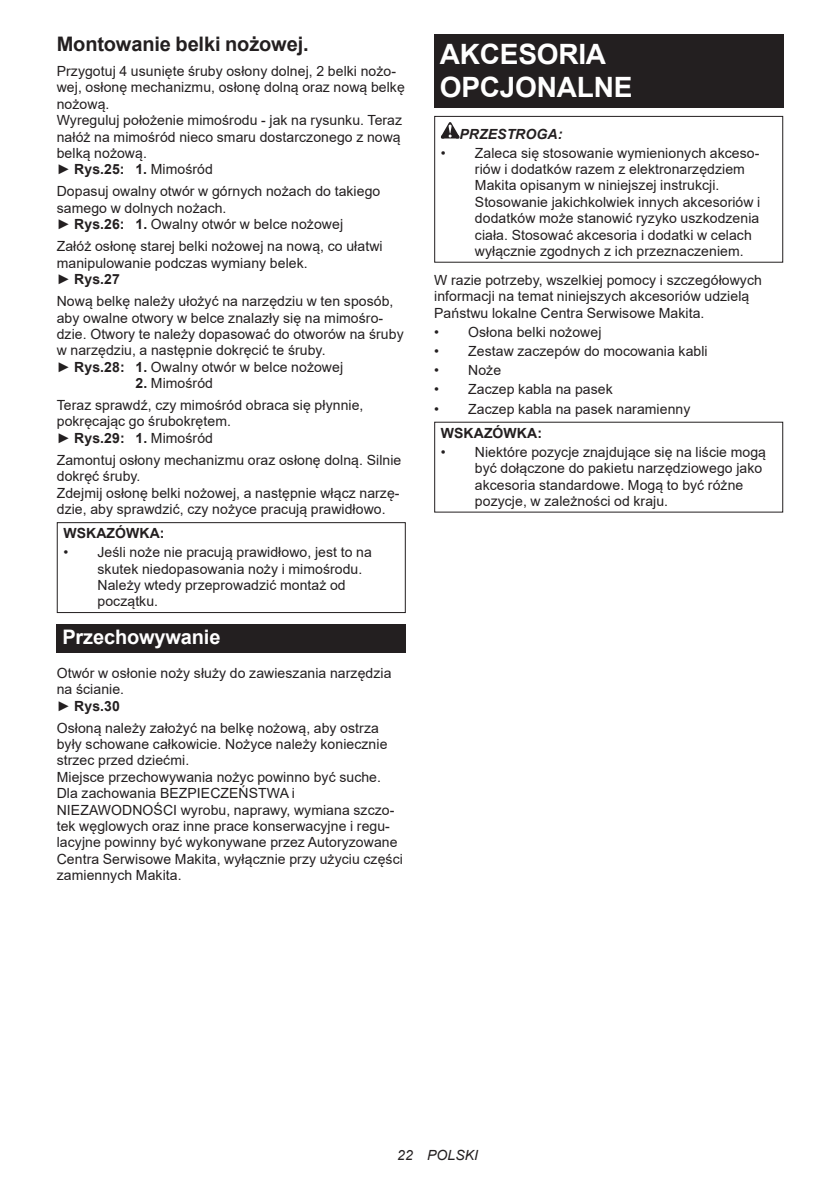
<style>
.page{position:relative;width:840px;height:1191px;background:#fff}
.page>*{position:absolute;margin:0;border:0;box-sizing:border-box;transform-origin:0 0}
.t1{font:700 28px/32.8px "Arial";letter-spacing:-.01em;color:#fff}
.t2{font:700 20px "Arial";letter-spacing:-.01em;color:#231f20}
.t3{font:700 20px "Arial";letter-spacing:-.01em;color:#fff}
.t4{font:14px/16.4px "Arial";letter-spacing:.005em;color:#231f20}
.t5{font:700 14px "Arial";letter-spacing:.005em;color:#231f20}
.t6{font:italic 700 14px "Arial";letter-spacing:.005em;color:#231f20}
.t7{font:italic 14px "Arial";letter-spacing:.005em;color:#231f20}
.s1{font-weight:700}
</style>
<div class="page">
<div style="left:57px;top:522px;width:348px;height:91px;border:1px solid #231f20"></div>
<div style="left:57px;top:624px;width:348px;height:29px;background:#231f20"></div>
<div style="left:434px;top:34px;width:348px;height:74px;background:#231f20"></div>
<svg style="left:440px;top:122px;width:19px;height:16px"></svg>
<div style="left:434px;top:116px;width:348px;height:147px;border:1px solid #231f20"></div>
<h2 class="t2" style="left:57px;top:30px;width:253px">Montowanie belki nożowej.</h2>
<p class="t4" style="left:57px;top:63px;width:349px">Przygotuj 4 usunięte śruby osłony dolnej, 2 belki nożo&shy;wej, osłonę mechanizmu, osłonę dolną oraz nową belkę nożową.<br>Wyreguluj położenie mimośrodu - jak na rysunku. Teraz nałóż na mimośród nieco smaru dostarczonego z nową belką nożową.<br>► <span class="s1">Rys.25: 1.</span> Mimośród</p>
<p class="t4" style="left:57px;top:183px;width:325px">Dopasuj owalny otwór w górnych nożach do takiego samego w dolnych nożach.<br>► <span class="s1">Rys.26: 1.</span> Owalny otwór w belce nożowej</p>
<p class="t4" style="left:57px;top:238px;width:327px">Załóż osłonę starej belki nożowej na nową, co ułatwi manipulowanie podczas wymiany belek.<br>► <span class="s1">Rys.27</span></p>
<p class="t4" style="left:57px;top:293px;width:348px">Nową belkę należy ułożyć na narzędziu w ten sposób, aby owalne otwory w belce znalazły się na mimośro&shy;dzie. Otwory te należy dopasować do otworów na śruby w narzędziu, a następnie dokręcić te śruby.<br>► <span class="s1">Rys.28: 1.</span> Owalny otwór w belce nożowej</p>
<p class="t4" style="left:57px;top:372px;width:308px;line-height:22px;text-indent:79px"><span class="s1">2.</span> Mimośród<br>Teraz sprawdź, czy mimośród obraca się płynnie,</p>
<p class="t4" style="left:57px;top:413px;width:176px">pokręcając go śrubokrętem. ► <span class="s1">Rys.29: 1.</span> Mimośród</p>
<p class="t4" style="left:57px;top:452px;width:346px">Zamontuj osłony mechanizmu oraz osłonę dolną. Silnie dokręć śruby.<br>Zdejmij osłonę belki nożowej, a następnie włącz narzę&shy;dzie, aby sprawdzić, czy nożyce pracują prawidłowo.</p>
<p class="t5" style="left:63px;top:523px;width:103px">WSKAZÓWKA:</p>
<p class="t4" style="left:97px;top:544px;width:275px;text-indent:-34px">• Jeśli noże nie pracują prawidłowo, jest to na skutek niedopasowania noży i mimośrodu.<br>Należy wtedy przeprowadzić montaż od początku.</p>
<h2 class="t3" style="left:62px;top:623px;width:159px">Przechowywanie</h2>
<p class="t4" style="left:57px;top:664px;width:336px">Otwór w osłonie noży służy do zawieszania narzędzia na ścianie.<br>► <span class="s1">Rys.30</span></p>
<p class="t4" style="left:57px;top:719px;width:347px">Osłoną należy założyć na belkę nożową, aby ostrza były schowane całkowicie. Nożyce należy koniecznie strzec przed dziećmi.<br>Miejsce przechowywania nożyc powinno być suche.<br>Dla zachowania BEZPIECZEŃSTWA i NIEZAWODNOŚCI wyrobu, naprawy, wymiana szczo&shy;tek węglowych oraz inne prace konserwacyjne i regu&shy;lacyjne powinny być wykonywane przez Autoryzowane Centra Serwisowe Makita, wyłącznie przy użyciu części zamiennych Makita.</p>
<h1 class="t1" style="left:439px;top:38px;width:194px">AKCESORIA<br>OPCJONALNE</h1>
<p class="t6" style="left:459px;top:124px;width:104px">PRZESTROGA:</p>
<p class="t4" style="left:474px;top:144px;width:287px;text-indent:-34px">• Zaleca się stosowanie wymienionych akceso&shy;riów i dodatków razem z elektronarzędziem Makita opisanym w niniejszej instrukcji.<br>Stosowanie jakichkolwiek innych akcesoriów i dodatków może stanowić ryzyko uszkodzenia ciała. Stosować akcesoria i dodatki w celach wyłącznie zgodnych z ich przeznaczeniem.</p>
<p class="t4" style="left:434px;top:271px;width:329px">W razie potrzeby, wszelkiej pomocy i szczegółowych informacji na temat niniejszych akcesoriów udzielą<br>Państwu lokalne Centra Serwisowe Makita.</p>
<p class="t4" style="left:434px;top:323px;width:169px">• Osłona belki nożowej</p>
<p class="t4" style="left:434px;top:343px;width:275px">• Zestaw zaczepów do mocowania kabli</p>
<p class="t4" style="left:434px;top:362px;width:68px">• Noże</p>
<p class="t4" style="left:434px;top:381px;width:180px">• Zaczep kabla na pasek</p>
<p class="t4" style="left:434px;top:400px;width:257px">• Zaczep kabla na pasek naramienny</p>
<p class="t5" style="left:440px;top:423px;width:103px">WSKAZÓWKA:</p>
<p class="t4" style="left:474px;top:443px;width:292px;text-indent:-34px">• Niektóre pozycje znajdujące się na liście mogą być dołączone do pakietu narzędziowego jako akcesoria standardowe. Mogą to być różne pozycje, w zależności od kraju.</p>
<p class="t7" style="left:397px;top:1146px;width:82px">22 POLSKI</p>
</div>
